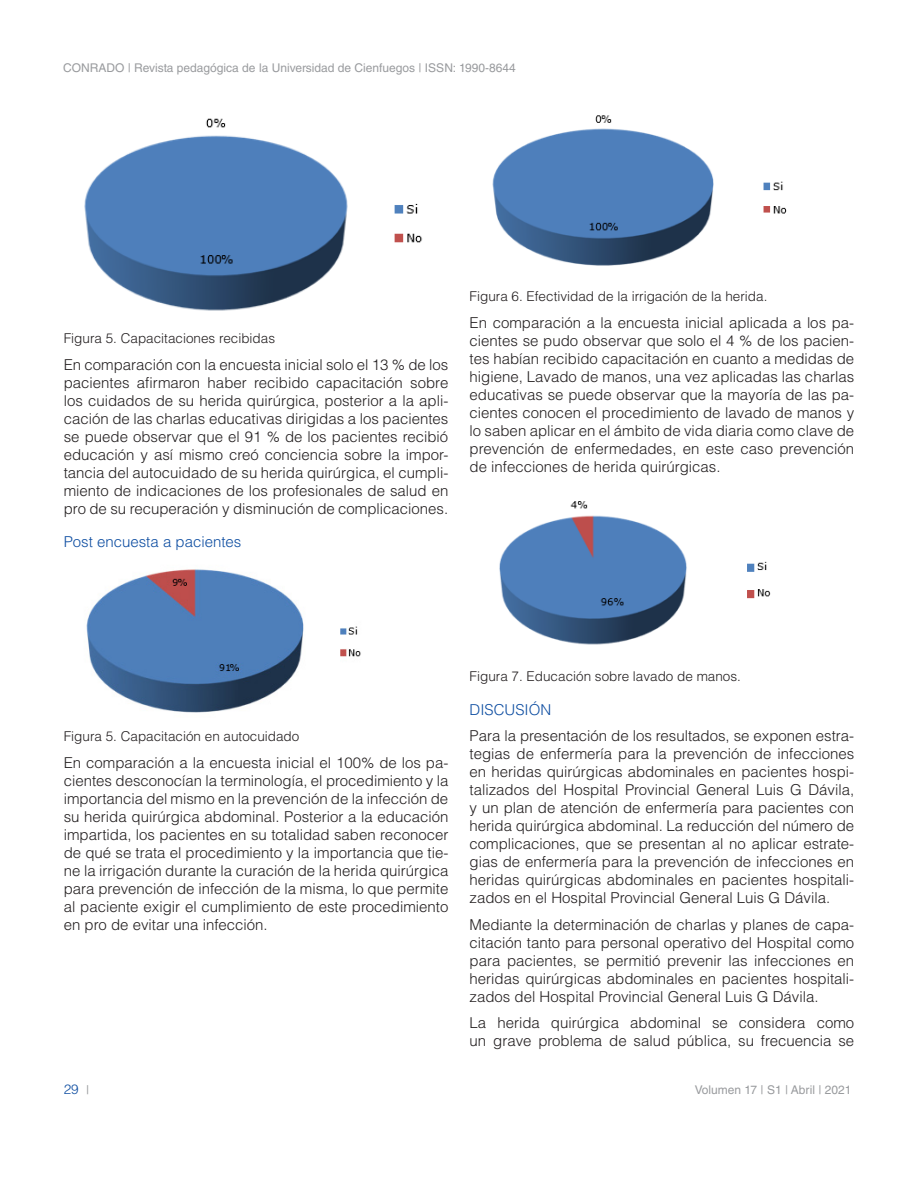
<style>
.page{position:relative;width:918px;height:1188px;background:#fff}
.page>*{position:absolute;margin:0;border:0;box-sizing:border-box;transform-origin:0 0}
.TEXTO{font:300 15px/18px "Helvetica LT Std";color:#231f20;text-align:justify}
.TITULOS_AZUL{font:300 15px "Helvetica LT Std";color:#0d4da1}
.pie_de_foto{font:300 13.5px "Helvetica LT Std";color:#231f20}
.t1{font:300 13.5px "Helvetica LT Std";color:#0d4da1}
.t2{font:12px "Helvetica LT Std";color:#999b9e}
.s1{font-weight:400;font-size:12px;color:#999b9e}
</style>
<div class="page">
<img style="left:84px;top:118px;width:339px;height:193px">
<img style="left:86px;top:569px;width:275px;height:144px">
<img style="left:492px;top:115px;width:295px;height:151px">
<img style="left:499px;top:501px;width:272px;height:144px">
<p class="t2" style="left:63px;top:61px;width:454px">CONRADO | Revista pedagógica de la Universidad de Cienfuegos | ISSN: 1990-8644</p>
<p class="pie_de_foto" style="left:64px;top:330px;width:213px">Figura 5. Capacitaciones recibidas</p>
<p class="TEXTO" style="left:64px;top:355px;width:386px">En comparación con la encuesta inicial solo el 13 % de los pacientes afirmaron haber recibido capacitación sobre los cuidados de su herida quirúrgica, posterior a la apli&shy;cación de las charlas educativas dirigidas a los pacientes se puede observar que el 91 % de los pacientes recibió educación y así mismo creó conciencia sobre la impor&shy;tancia del autocuidado de su herida quirúrgica, el cumpli&shy;miento de indicaciones de los profesionales de salud en pro de su recuperación y disminución de complicaciones.</p>
<p class="TITULOS_AZUL" style="left:64px;top:533px;width:179px">Post encuesta a pacientes</p>
<p class="pie_de_foto" style="left:470px;top:288px;width:299px">Figura 6. Efectividad de la irrigación de la herida.</p>
<p class="TEXTO" style="left:470px;top:313px;width:386px">En comparación a la encuesta inicial aplicada a los pa&shy;cientes se pudo observar que solo el 4 % de los pacien&shy;tes habían recibido capacitación en cuanto a medidas de higiene, Lavado de manos, una vez aplicadas las charlas educativas se puede observar que la mayoría de las pa&shy;cientes conocen el procedimiento de lavado de manos y lo saben aplicar en el ámbito de vida diaria como clave de prevención de enfermedades, en este caso prevención de infecciones de herida quirúrgicas.</p>
<p class="pie_de_foto" style="left:64px;top:728px;width:237px">Figura 5. Capacitación en autocuidado</p>
<p class="TEXTO" style="left:64px;top:753px;width:386px">En comparación a la encuesta inicial el 100% de los pa&shy;cientes desconocían la terminología, el procedimiento y la importancia del mismo en la prevención de la infección de su herida quirúrgica abdominal. Posterior a la educación impartida, los pacientes en su totalidad saben reconocer de qué se trata el procedimiento y la importancia que tie&shy;ne la irrigación durante la curación de la herida quirúrgica para prevención de infección de la misma, lo que permite al paciente exigir el cumplimiento de este procedimiento en pro de evitar una infección.</p>
<p class="t1" style="left:64px;top:1081px;width:27px">29 <span class="s1">|</span></p>
<p class="pie_de_foto" style="left:470px;top:668px;width:273px">Figura 7. Educación sobre lavado de manos.</p>
<p class="TITULOS_AZUL" style="left:470px;top:700px;width:83px">DISCUSIÓN</p>
<p class="TEXTO" style="left:470px;top:727px;width:386px">Para la presentación de los resultados, se exponen estra&shy;tegias de enfermería para la prevención de infecciones en heridas quirúrgicas abdominales en pacientes hospi&shy;talizados del Hospital Provincial General Luis G Dávila, y un plan de atención de enfermería para pacientes con herida quirúrgica abdominal. La reducción del número de complicaciones, que se presentan al no aplicar estrate&shy;gias de enfermería para la prevención de infecciones en heridas quirúrgicas abdominales en pacientes hospitali&shy;zados en el Hospital Provincial General Luis G Dávila.</p>
<p class="TEXTO" style="left:470px;top:916px;width:386px">Mediante la determinación de charlas y planes de capa&shy;citación tanto para personal operativo del Hospital como para pacientes, se permitió prevenir las infecciones en heridas quirúrgicas abdominales en pacientes hospitali&shy;zados del Hospital Provincial General Luis G Dávila.</p>
<p class="TEXTO" style="left:470px;top:1014px;width:386px">La herida quirúrgica abdominal se considera como un grave problema de salud pública, su frecuencia se</p>
<p class="t2" style="left:695px;top:1083px;width:158px">Volumen 17 | S1 | Abril | 2021</p>
</div>
